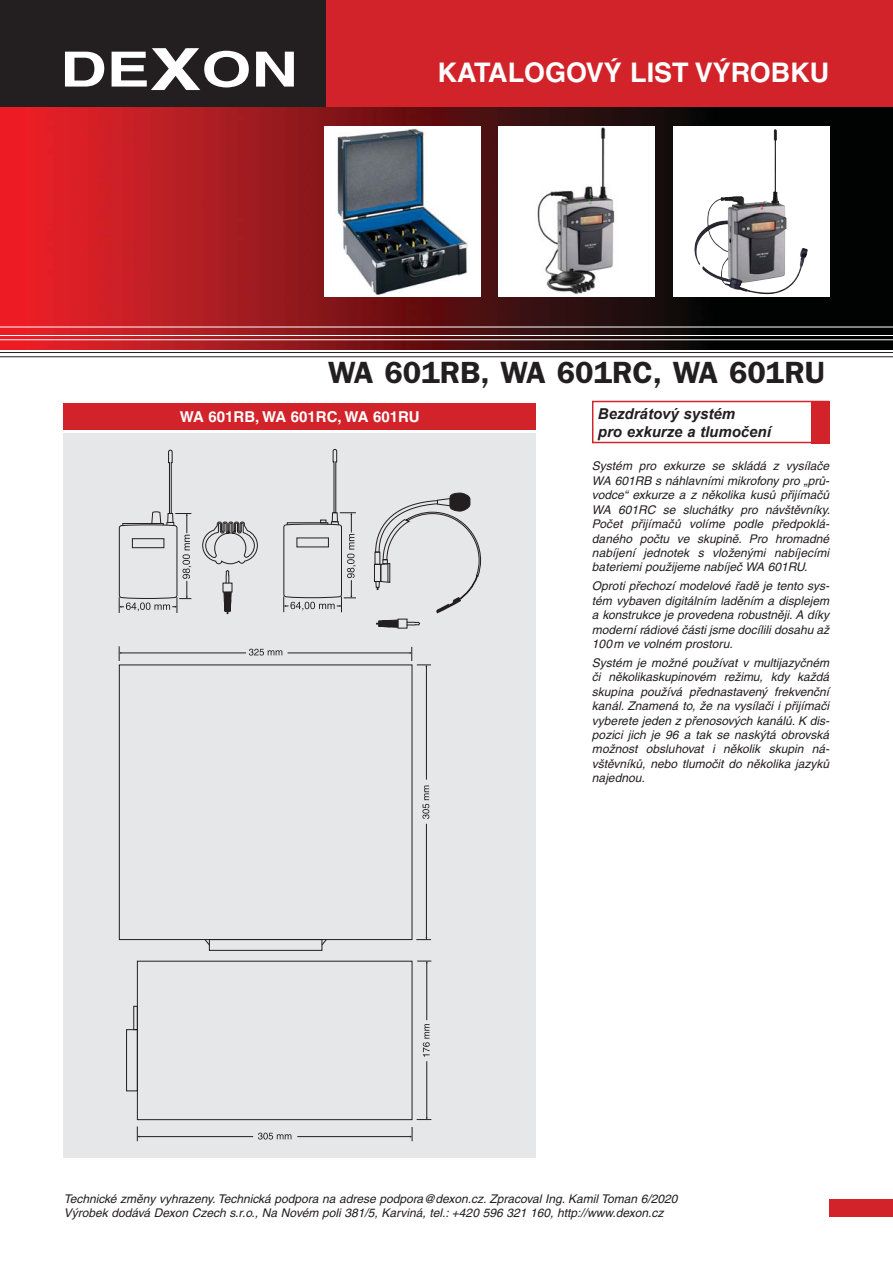
<style>
.page{position:relative;width:893px;height:1263px;background:#fff}
.page>*{position:absolute;margin:0;border:0;box-sizing:border-box;transform-origin:0 0}
.t1{font:700 30.75px "Frankfurt Gothic";color:#231f20}
.t2{font:700 27px "Helvetica CE";color:#fff}
.t3{font:italic 700 15px/18px "Arial";color:#231f20}
.t4{font:700 15px "Helvetica CE";color:#fff}
.t5{font:italic 12px/14.4px "Helvetica CE";color:#231f20;text-align:justify}
</style>
<div class="page">
<img style="left:0;top:106px;width:893px;height:120px">
<img style="left:0;top:226px;width:893px;height:124px">
<hr style="left:0;top:327px;width:893px;height:1px;background:#fff">
<hr style="left:0;top:335px;width:893px;height:1px;background:#fff">
<hr style="left:0;top:340px;width:893px;height:1px;background:#fff">
<hr style="left:0;top:352px;width:893px;height:1px;background:#231f20">
<hr style="left:0;top:357px;width:893px;height:1px;background:#231f20">
<div style="left:0;top:0;width:893px;height:106px;background:#d2232a"></div>
<div style="left:0;top:0;width:326px;height:106px;background:#231f20"></div>
<svg style="left:65px;top:52px;width:39px;height:35px"></svg>
<svg style="left:112px;top:48px;width:137px;height:42px"></svg>
<svg style="left:256px;top:52px;width:38px;height:35px"></svg>
<div style="left:829px;top:1199px;width:64px;height:17px;background:#d2232a"></div>
<div style="left:673px;top:127px;width:156px;height:170px;background:#fff"></div>
<img style="left:697px;top:129px;width:111px;height:166px">
<div style="left:498px;top:127px;width:157px;height:170px;background:#fff"></div>
<img style="left:537px;top:127px;width:78px;height:168px">
<div style="left:324px;top:127px;width:156px;height:170px;background:#fff"></div>
<img style="left:335px;top:128px;width:133px;height:167px">
<div style="left:64px;top:403px;width:472px;height:27px;background:#d2232a"></div>
<div style="left:64px;top:433px;width:472px;height:725px;background:#e6e7e8"></div>
<div style="left:374px;top:564px;width:7px;height:18px;border:1px solid #231f20"></div>
<svg style="left:375px;top:493px;width:106px;height:136px"></svg>
<svg style="left:283px;top:449px;width:73px;height:163px"></svg>
<svg style="left:119px;top:450px;width:72px;height:163px"></svg>
<svg style="left:202px;top:521px;width:56px;height:43px"></svg>
<svg style="left:222px;top:570px;width:11px;height:44px"></svg>
<div style="left:119px;top:665px;width:293px;height:275px;border:1px solid #231f20"></div>
<hr style="left:426px;top:666px;width:1px;height:114px;background:#231f20">
<hr style="left:426px;top:824px;width:1px;height:114px;background:#231f20">
<svg style="left:416px;top:937px;width:15px;height:3px"></svg>
<svg style="left:422px;top:786px;width:7px;height:33px"></svg>
<hr style="left:288px;top:653px;width:123px;height:1px;background:#231f20">
<hr style="left:120px;top:653px;width:126px;height:1px;background:#231f20">
<svg style="left:409px;top:647px;width:22px;height:20px"></svg>
<svg style="left:119px;top:646px;width:2px;height:15px"></svg>
<svg style="left:249px;top:649px;width:33px;height:7px"></svg>
<div style="left:209px;top:939px;width:113px;height:12px;border:1px solid #231f20"></div>
<svg style="left:204px;top:939px;width:6px;height:7px"></svg>
<svg style="left:321px;top:939px;width:6px;height:7px"></svg>
<div style="left:137px;top:961px;width:275px;height:159px;border:1px solid #231f20"></div>
<hr style="left:297px;top:1136px;width:114px;height:1px;background:#231f20">
<hr style="left:138px;top:1136px;width:115px;height:1px;background:#231f20">
<svg style="left:410px;top:1127px;width:3px;height:14px"></svg>
<svg style="left:137px;top:1126px;width:3px;height:15px"></svg>
<svg style="left:258px;top:1133px;width:33px;height:7px"></svg>
<hr style="left:426px;top:962px;width:1px;height:58px;background:#231f20">
<hr style="left:426px;top:1061px;width:1px;height:57px;background:#231f20">
<svg style="left:417px;top:961px;width:14px;height:2px"></svg>
<svg style="left:417px;top:1117px;width:14px;height:3px"></svg>
<svg style="left:423px;top:1024px;width:7px;height:33px"></svg>
<div style="left:126px;top:1029px;width:12px;height:62px;border:1px solid #231f20"></div>
<div style="left:133px;top:1006px;width:5px;height:24px;border:1px solid #231f20"></div>
<div style="left:592px;top:401px;width:237px;height:42px;border:2px solid #d2232a"></div>
<div style="left:811px;top:401px;width:18px;height:42px;background:#d2232a"></div>
<h2 class="t2" style="left:438px;top:63px;width:393px">KATALOGOVÝ LIST VÝROBKU</h2>
<h1 class="t1" style="left:328px;top:361px;width:498px">WA 601RB, WA 601RC, WA 601RU</h1>
<p class="t4" style="left:180px;top:411px;width:241px">WA 601RB, WA 601RC, WA 601RU</p>
<p class="t3" style="left:598px;top:405px;width:174px">Bezdrátový systém<br>pro exkurze a tlumočení</p>
<p class="t5" style="left:592px;top:460px;width:239px">Systém pro exkurze se skládá z vysílače WA 601RB s náhlavními mikrofony pro „prů&shy;vodce“ exkurze a z několika kusů přijímačů WA 601RC se sluchátky pro návštěvníky.<br>Počet přijímačů volíme podle předpoklá&shy;daného počtu ve skupině. Pro hromadné nabíjení jednotek s vloženými nabíjecími bateriemi použijeme nabíječ WA 601RU.</p>
<p class="t5" style="left:592px;top:580px;width:239px">Oproti přechozí modelové řadě je tento sys&shy;tém vybaven digitálním laděním a displejem a konstrukce je provedena robustněji. A díky moderní rádiové části jsme docílili dosahu až 100 m ve volném prostoru.</p>
<p class="t5" style="left:592px;top:657px;width:239px">Systém je možné používat v multijazyčném či několikaskupinovém režimu, kdy každá skupina používá přednastavený frekvenční kanál. Znamená to, že na vysílači i přijímači vyberete jeden z přenosových kanálů. K dis&shy;pozici jich je 96 a tak se naskýtá obrovská možnost obsluhovat i několik skupin ná&shy;vštěvníků, nebo tlumočit do několika jazyků najednou.</p>
<p class="t5" style="left:64px;top:1193px;width:615px">Technické změny vyhrazeny. Technická podpora na adrese podpora@dexon.cz. Zpracoval Ing. Kamil Toman 6/2020<br>Výrobek dodává Dexon Czech s.r.o., Na Novém poli 381/5, Karviná, tel.: +420 596 321 160, http://www.dexon.cz</p>
</div>
